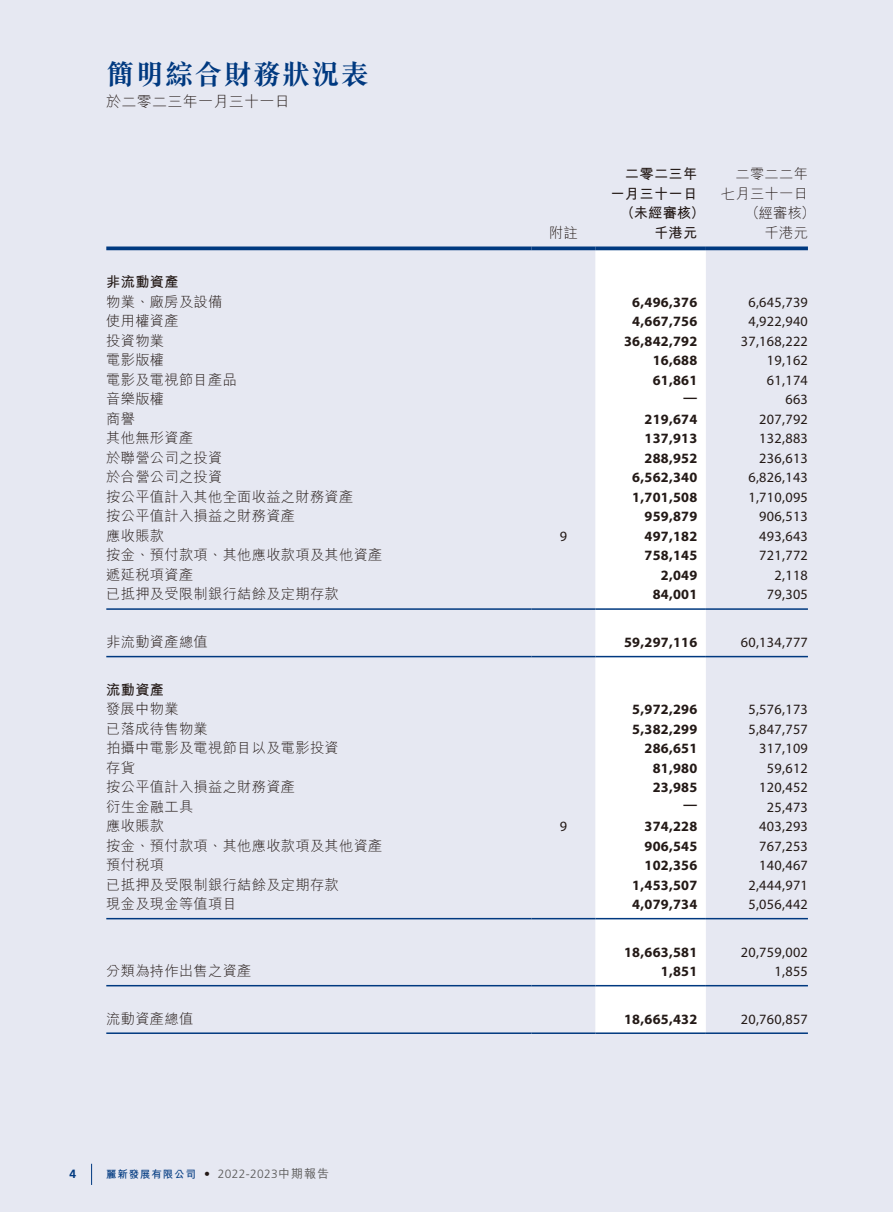
<style>
.page{position:relative;width:893px;height:1212px;background:#e6e8f2}
.page>*{position:absolute;margin:0;border:0;box-sizing:border-box;transform-origin:0 0}
.t1{font:700 28.5px "M Sung HK";letter-spacing:.025em;color:#003980}
.t2{font:300 15px "M Hei HK";letter-spacing:.02em;color:#231916}
.t3{font:300 14.25px/19.5px "M Hei HK";letter-spacing:.02em;color:#231916;text-align:right}
.t4{font:14.25px "Myriad Pro";letter-spacing:.02em;color:#231916}
.t5{font:700 14.25px "Myriad Pro";letter-spacing:.02em;color:#231916}
.t6{font:700 14.25px/19.5px "M Hei HK";letter-spacing:.02em;color:#231916;text-align:right}
.t7{font:300 12px "Frutiger LT Std";letter-spacing:.03em;color:#595857}
.t8{font:700 12px "Frutiger LT Std";color:#003980}
.s1{font-family:"M Hei HK";font-weight:700;font-size:10.5px;color:#003980}
.s2{color:#231916}
.s3{font-family:"M Hei HK";font-weight:500}
</style>
<div class="page">
<svg style="left:91px;top:1164px;width:1px;height:21px"></svg>
<svg style="left:595px;top:250px;width:111px;height:782px"></svg>
<svg style="left:106px;top:246px;width:425px;height:4px;background:#1d4f8e"></svg>
<svg style="left:531px;top:246px;width:64px;height:4px"></svg>
<svg style="left:595px;top:246px;width:111px;height:4px"></svg>
<svg style="left:706px;top:246px;width:102px;height:4px"></svg>
<hr style="left:106px;top:608px;width:425px;height:2px;background:#003980">
<hr style="left:531px;top:608px;width:64px;height:2px;background:#003980">
<hr style="left:595px;top:608px;width:111px;height:2px;background:#003980">
<hr style="left:706px;top:608px;width:102px;height:2px;background:#003980">
<hr style="left:106px;top:656px;width:425px;height:1px;background:#003980">
<hr style="left:531px;top:656px;width:64px;height:1px;background:#003980">
<hr style="left:595px;top:656px;width:111px;height:1px;background:#003980">
<hr style="left:706px;top:656px;width:102px;height:1px;background:#003980">
<hr style="left:106px;top:918px;width:425px;height:1px;background:#003980">
<hr style="left:531px;top:918px;width:64px;height:1px;background:#003980">
<hr style="left:595px;top:918px;width:111px;height:1px;background:#003980">
<hr style="left:706px;top:918px;width:102px;height:1px;background:#003980">
<hr style="left:106px;top:985px;width:425px;height:1px;background:#003980">
<hr style="left:531px;top:985px;width:64px;height:1px;background:#003980">
<hr style="left:595px;top:985px;width:111px;height:1px;background:#003980">
<hr style="left:706px;top:985px;width:102px;height:1px;background:#003980">
<hr style="left:106px;top:1032px;width:425px;height:2px;background:#003980">
<hr style="left:531px;top:1032px;width:64px;height:2px;background:#003980">
<hr style="left:595px;top:1032px;width:111px;height:2px;background:#003980">
<hr style="left:706px;top:1032px;width:102px;height:2px;background:#003980">
<h1 class="t1" style="left:106px;top:60px;width:264px">簡明綜合財務狀況表</h1>
<p class="t2" style="left:106px;top:93px;width:185px">於二零二三年一月三十一日</p>
<p class="t6" style="left:610px;top:163px;width:88px">二零二三年一月三十一日</p>
<p class="t3" style="left:721px;top:164px;width:88px">二零二二年七月三十一日</p>
<p class="t6" style="left:620px;top:202px;width:86px">（未經審核）</p>
<p class="t3" style="left:746px;top:203px;width:71px">（經審核）</p>
<p class="t3" style="left:549px;top:223px;width:30px">附註</p>
<p class="t6" style="left:654px;top:222px;width:45px">千港元</p>
<p class="t3" style="left:765px;top:223px;width:45px">千港元</p>
<p class="t6" style="left:106px;top:271px;width:74px">非流動資產</p>
<p class="t3" style="left:106px;top:292px;width:118px">物業、廠房及設備</p>
<p class="t5" style="left:632px;top:293px;width:67px">6,496,376</p>
<p class="t4" style="left:748px;top:293px;width:61px">6,645,739</p>
<p class="t3" style="left:106px;top:311px;width:74px">使用權資產</p>
<p class="t5" style="left:632px;top:312px;width:67px">4,667,756</p>
<p class="t4" style="left:748px;top:313px;width:61px">4,922,940</p>
<p class="t3" style="left:106px;top:331px;width:59px">投資物業</p>
<p class="t5" style="left:624px;top:332px;width:75px">36,842,792</p>
<p class="t4" style="left:741px;top:332px;width:69px">37,168,222</p>
<p class="t3" style="left:106px;top:350px;width:59px">電影版權</p>
<p class="t5" style="left:653px;top:351px;width:46px">16,688</p>
<p class="t4" style="left:767px;top:352px;width:42px">19,162</p>
<p class="t3" style="left:106px;top:370px;width:132px">電影及電視節目產品</p>
<p class="t5" style="left:653px;top:371px;width:46px">61,861</p>
<p class="t4" style="left:767px;top:371px;width:42px">61,174</p>
<p class="t3" style="left:106px;top:389px;width:59px">音樂版權</p>
<p class="t5" style="left:683px;top:388px;width:16px">—</p>
<p class="t4" style="left:785px;top:391px;width:24px">663</p>
<p class="t3" style="left:106px;top:409px;width:30px">商譽</p>
<p class="t5" style="left:644px;top:410px;width:54px">219,674</p>
<p class="t4" style="left:759px;top:410px;width:50px">207,792</p>
<p class="t3" style="left:106px;top:428px;width:88px">其他無形資產</p>
<p class="t5" style="left:644px;top:429px;width:54px">137,913</p>
<p class="t4" style="left:759px;top:430px;width:50px">132,883</p>
<p class="t3" style="left:106px;top:448px;width:118px">於聯營公司之投資</p>
<p class="t5" style="left:644px;top:449px;width:54px">288,952</p>
<p class="t4" style="left:759px;top:449px;width:50px">236,613</p>
<p class="t3" style="left:106px;top:467px;width:118px">於合營公司之投資</p>
<p class="t5" style="left:632px;top:468px;width:67px">6,562,340</p>
<p class="t4" style="left:748px;top:469px;width:61px">6,826,143</p>
<p class="t3" style="left:106px;top:487px;width:249px">按公平值計入其他全面收益之財務資產</p>
<p class="t5" style="left:632px;top:488px;width:67px">1,701,508</p>
<p class="t4" style="left:748px;top:488px;width:61px">1,710,095</p>
<p class="t3" style="left:106px;top:506px;width:190px">按公平值計入損益之財務資產</p>
<p class="t5" style="left:644px;top:507px;width:54px">959,879</p>
<p class="t4" style="left:759px;top:508px;width:50px">906,513</p>
<p class="t3" style="left:106px;top:526px;width:59px">應收賬款</p>
<p class="t4" style="left:560px;top:527px;width:9px">9</p>
<p class="t5" style="left:644px;top:527px;width:54px">497,182</p>
<p class="t4" style="left:759px;top:527px;width:50px">493,643</p>
<p class="t3" style="left:106px;top:545px;width:278px">按金、預付款項、其他應收款項及其他資產</p>
<p class="t5" style="left:644px;top:546px;width:54px">758,145</p>
<p class="t4" style="left:759px;top:547px;width:50px">721,772</p>
<p class="t3" style="left:106px;top:565px;width:88px">遞延稅項資產</p>
<p class="t5" style="left:661px;top:566px;width:38px">2,049</p>
<p class="t4" style="left:774px;top:566px;width:35px">2,118</p>
<p class="t3" style="left:106px;top:584px;width:234px">已抵押及受限制銀行結餘及定期存款</p>
<p class="t5" style="left:653px;top:585px;width:46px">84,001</p>
<p class="t4" style="left:767px;top:586px;width:42px">79,305</p>
<p class="t3" style="left:106px;top:632px;width:103px">非流動資產總值</p>
<p class="t5" style="left:624px;top:633px;width:75px">59,297,116</p>
<p class="t4" style="left:741px;top:633px;width:69px">60,134,777</p>
<p class="t6" style="left:106px;top:678px;width:59px">流動資產</p>
<p class="t3" style="left:106px;top:699px;width:74px">發展中物業</p>
<p class="t5" style="left:632px;top:700px;width:67px">5,972,296</p>
<p class="t4" style="left:748px;top:700px;width:61px">5,576,173</p>
<p class="t3" style="left:106px;top:718px;width:103px">已落成待售物業</p>
<p class="t5" style="left:632px;top:719px;width:67px">5,382,299</p>
<p class="t4" style="left:748px;top:720px;width:61px">5,847,757</p>
<p class="t3" style="left:106px;top:738px;width:234px">拍攝中電影及電視節目以及電影投資</p>
<p class="t5" style="left:644px;top:739px;width:54px">286,651</p>
<p class="t4" style="left:759px;top:739px;width:50px">317,109</p>
<p class="t3" style="left:106px;top:757px;width:30px">存貨</p>
<p class="t5" style="left:653px;top:758px;width:46px">81,980</p>
<p class="t4" style="left:767px;top:759px;width:42px">59,612</p>
<p class="t3" style="left:106px;top:777px;width:190px">按公平值計入損益之財務資產</p>
<p class="t5" style="left:653px;top:778px;width:46px">23,985</p>
<p class="t4" style="left:759px;top:778px;width:50px">120,452</p>
<p class="t3" style="left:106px;top:796px;width:88px">衍生金融工具</p>
<p class="t5" style="left:683px;top:795px;width:16px">—</p>
<p class="t4" style="left:767px;top:798px;width:42px">25,473</p>
<p class="t3" style="left:106px;top:816px;width:59px">應收賬款</p>
<p class="t4" style="left:560px;top:817px;width:9px">9</p>
<p class="t5" style="left:644px;top:817px;width:54px">374,228</p>
<p class="t4" style="left:759px;top:817px;width:50px">403,293</p>
<p class="t3" style="left:106px;top:835px;width:278px">按金、預付款項、其他應收款項及其他資產</p>
<p class="t5" style="left:644px;top:836px;width:54px">906,545</p>
<p class="t4" style="left:759px;top:837px;width:50px">767,253</p>
<p class="t3" style="left:106px;top:855px;width:59px">預付稅項</p>
<p class="t5" style="left:644px;top:856px;width:54px">102,356</p>
<p class="t4" style="left:759px;top:856px;width:50px">140,467</p>
<p class="t3" style="left:106px;top:874px;width:234px">已抵押及受限制銀行結餘及定期存款</p>
<p class="t5" style="left:632px;top:875px;width:67px">1,453,507</p>
<p class="t4" style="left:748px;top:876px;width:61px">2,444,971</p>
<p class="t3" style="left:106px;top:894px;width:132px">現金及現金等值項目</p>
<p class="t5" style="left:632px;top:895px;width:67px">4,079,734</p>
<p class="t4" style="left:748px;top:895px;width:61px">5,056,442</p>
<p class="t5" style="left:624px;top:942px;width:75px">18,663,581</p>
<p class="t4" style="left:741px;top:943px;width:69px">20,759,002</p>
<p class="t3" style="left:106px;top:961px;width:147px">分類為持作出售之資產</p>
<p class="t5" style="left:661px;top:962px;width:38px">1,851</p>
<p class="t4" style="left:774px;top:962px;width:35px">1,855</p>
<p class="t3" style="left:106px;top:1008px;width:88px">流動資產總值</p>
<p class="t5" style="left:624px;top:1009px;width:75px">18,665,432</p>
<p class="t4" style="left:741px;top:1010px;width:69px">20,760,857</p>
<p class="t8" style="left:70px;top:1167px;width:8px">4</p>
<p class="t7" style="left:106px;top:1166px;width:224px"><span class="s1">麗新發展有限公司</span> <span class="s2">•</span> 2022-2023<span class="s3">中期報告</span></p>
</div>
